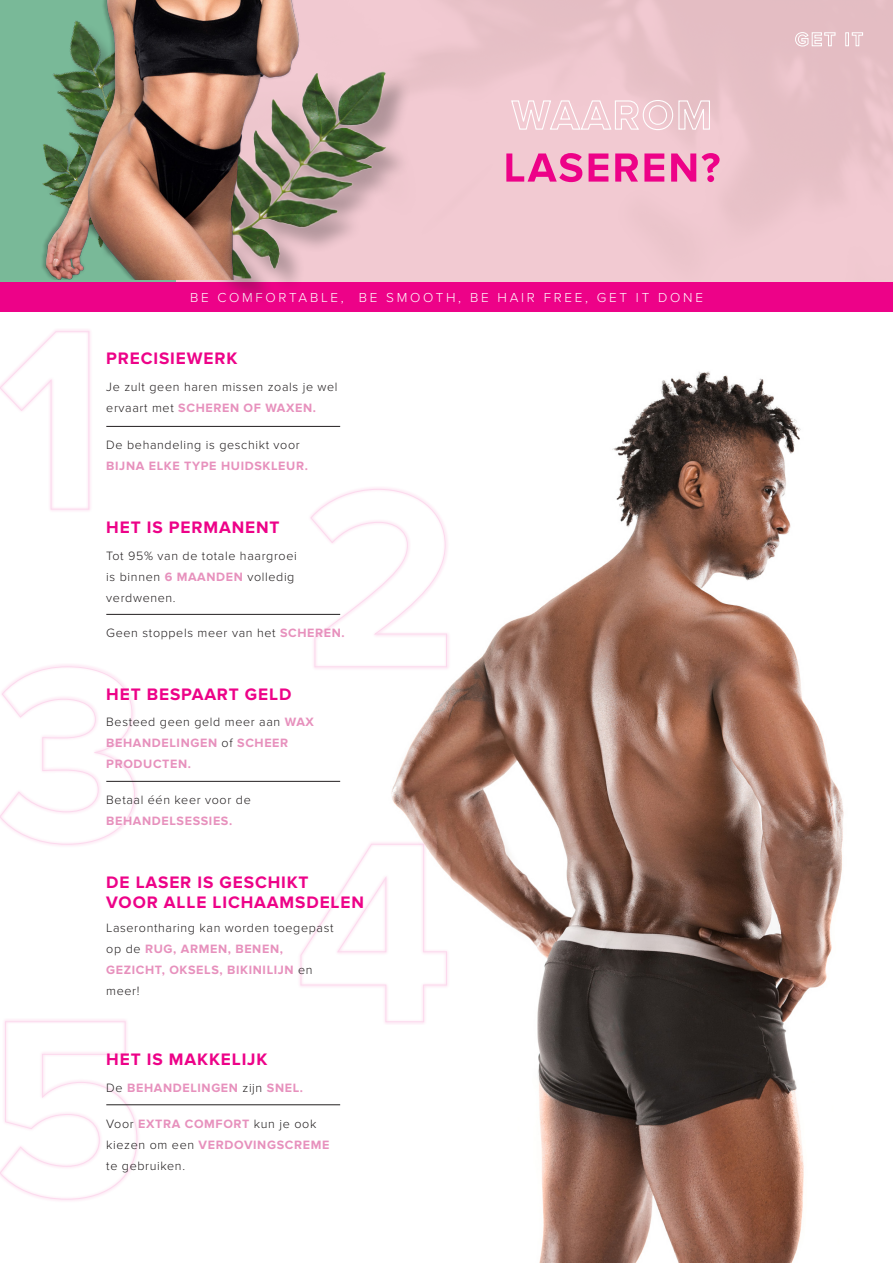
<style>
.page{position:relative;width:893px;height:1263px;background:#fff}
.page>*{position:absolute;margin:0;border:0;box-sizing:border-box;transform-origin:0 0}
.t1{font:700 17.25px "Proxima Nova";letter-spacing:.05em;color:#ed0288}
.t2{font:300 13.5px "Proxima Nova";letter-spacing:.2em;color:#fff}
.t3{font:300 12.6px/21px "Proxima Nova";letter-spacing:.05em;color:#231f20}
.t4{font:700 12.6px/21px "Proxima Nova";letter-spacing:.05em;color:#e791bd}
.s1{font-weight:700;color:#e791bd}
.s2{font-weight:300;color:#231f20}
</style>
<div class="page">
<img style="left:310px;top:371px;width:534px;height:892px">
<div style="left:0;top:0;width:370px;height:282px;background:#79b998"></div>
<div style="left:0;top:328px;width:93px;height:185px;background:#fef9fc"></div>
<svg style="left:0;top:331px;width:90px;height:179px"></svg>
<hr style="left:106px;top:426px;width:234px;height:1px;background:#231f20">
<div style="left:307px;top:486px;width:143px;height:184px;background:linear-gradient(to right,#fef6fb,#fef5fa)"></div>
<svg style="left:310px;top:489px;width:137px;height:178px"></svg>
<hr style="left:106px;top:614px;width:234px;height:1px;background:#231f20">
<div style="left:0;top:663px;width:138px;height:185px;background:linear-gradient(to right,#fefbfd,#fffbfd)"></div>
<svg style="left:0;top:666px;width:135px;height:179px"></svg>
<hr style="left:106px;top:781px;width:234px;height:1px;background:#231f20">
<svg style="left:299px;top:841px;width:151px;height:184px"></svg>
<svg style="left:300px;top:843px;width:147px;height:179px"></svg>
<div style="left:0;top:1018px;width:141px;height:185px;background:linear-gradient(to right,#fef3f9,#fef7fb)"></div>
<svg style="left:0;top:1021px;width:138px;height:179px"></svg>
<hr style="left:106px;top:1104px;width:234px;height:1px;background:#231f20">
<div style="left:0;top:282px;width:893px;height:30px;background:#ed0288"></div>
<svg style="left:535px;top:153px;width:185px;height:29px;background:#ef69ae"></svg>
<svg style="left:535px;top:99px;width:176px;height:32px;background:#f1d1d7"></svg>
<svg style="left:795px;top:32px;width:68px;height:15px"></svg>
<div style="left:182px;top:74px;width:230px;height:231px;background:#231f20;opacity:.3"></div>
<img style="left:42px;top:0;width:493px;height:280px">
<p class="t2" style="left:190px;top:288px;width:514px">BE COMFORTABLE, BE SMOOTH, BE HAIR FREE, GET IT DONE</p>
<p class="t1" style="left:106px;top:349px;width:133px">PRECISIEWERK</p>
<p class="t3" style="left:106px;top:376px;width:233px">Je zult geen haren missen zoals je wel ervaart met <span class="s1">SCHEREN OF WAXEN.</span></p>
<p class="t3" style="left:106px;top:434px;width:203px">De behandeling is geschikt voor<br><span class="s1">BIJNA ELKE TYPE HUIDSKLEUR.</span></p>
<p class="t1" style="left:106px;top:517px;width:175px">HET IS PERMANENT</p>
<p class="t3" style="left:106px;top:544px;width:192px">Tot 95% van de totale haargroei is binnen <span class="s1">6 MAANDEN</span> volledig verdwenen.</p>
<p class="t3" style="left:106px;top:622px;width:240px">Geen stoppels meer van het <span class="s1">SCHEREN.</span></p>
<p class="t1" style="left:106px;top:684px;width:187px">HET BESPAART GELD</p>
<p class="t4" style="left:106px;top:712px;width:209px"><span class="s2">Besteed geen geld meer aan</span> WAX<br>BEHANDELINGEN <span class="s2">of</span> SCHEER<br>PRODUCTEN.</p>
<p class="t3" style="left:106px;top:789px;width:146px">Betaal één keer voor de<br><span class="s1">BEHANDELSESSIES.</span></p>
<p class="t1" style="left:106px;top:872px;width:204px">DE LASER IS GESCHIKT</p>
<p class="t1" style="left:106px;top:892px;width:259px">VOOR ALLE LICHAAMSDELEN</p>
<p class="t3" style="left:106px;top:917px;width:229px">Laserontharing kan worden toegepast op de <span class="s1">RUG, ARMEN, BENEN,<br>GEZICHT, OKSELS, BIKINILIJN</span> en meer!</p>
<p class="t1" style="left:106px;top:1049px;width:163px">HET IS MAKKELIJK</p>
<p class="t4" style="left:106px;top:1077px;width:198px"><span class="s2">De</span> BEHANDELINGEN <span class="s2">zijn</span> SNEL.</p>
<p class="t3" style="left:106px;top:1112px;width:224px">Voor <span class="s1">EXTRA COMFORT</span> kun je ook kiezen om een <span class="s1">VERDOVINGSCREME </span>te gebruiken.</p>
</div>
